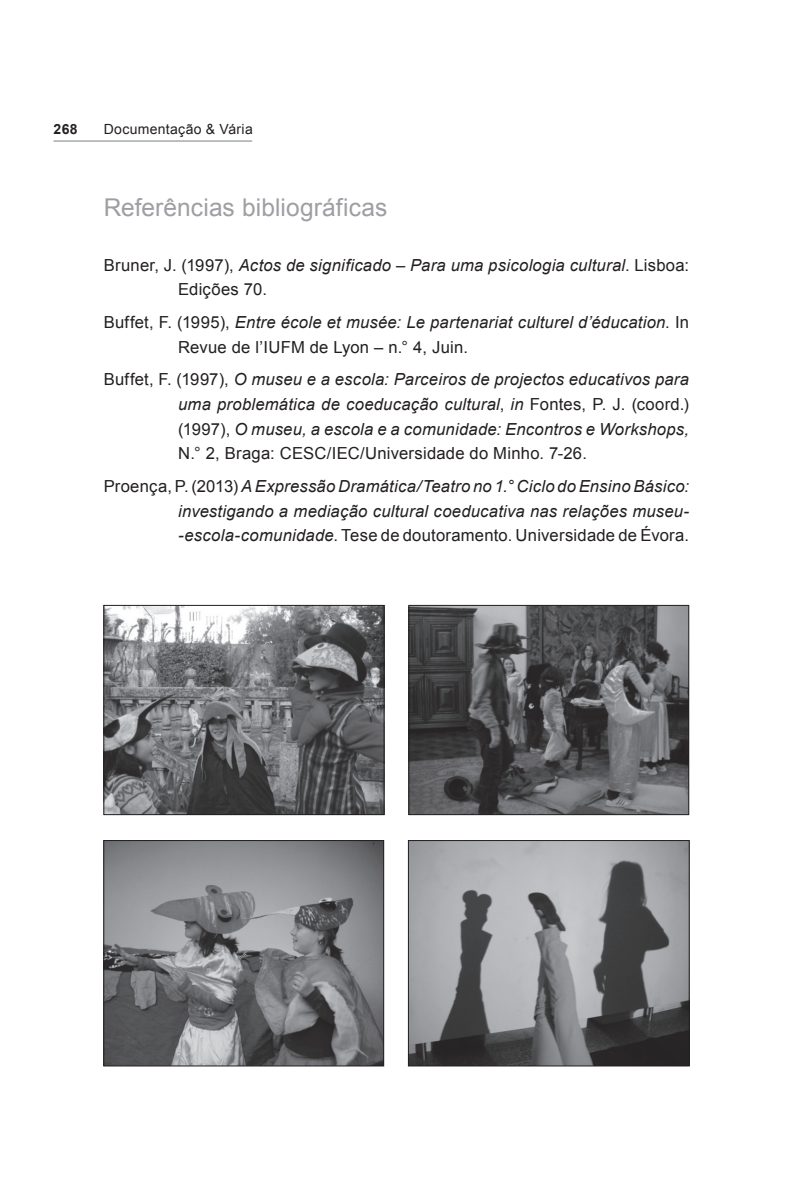
<style>
.page{position:relative;width:793px;height:1190px;background:#fff}
.page>*{position:absolute;margin:0;border:0;box-sizing:border-box;transform-origin:0 0}
.t1{font:24.5px "Arial";letter-spacing:.005em;color:#9d9fa2}
.t2{font:italic 16.62px/24.8px "Arial";letter-spacing:.015em;color:#231f20}
.t3{font:14px "Arial";letter-spacing:.02em;color:#231f20}
.t4{font:700 14px "Arial";color:#231f20}
.s1{font-style:normal}
</style>
<div class="page">
<hr style="left:54px;top:140px;width:198px;height:2px;background:#b4b5b8">
<img style="left:105px;top:607px;width:277px;height:206px">
<div style="left:103px;top:605px;width:281px;height:210px;border:1px solid #231f20"></div>
<img style="left:410px;top:607px;width:277px;height:206px">
<div style="left:408px;top:605px;width:281px;height:210px;border:1px solid #231f20"></div>
<img style="left:105px;top:842px;width:277px;height:222px">
<div style="left:103px;top:840px;width:281px;height:226px;border:1px solid #231f20"></div>
<img style="left:410px;top:842px;width:277px;height:222px">
<div style="left:408px;top:840px;width:281px;height:226px;border:1px solid #231f20"></div>
<p class="t4" style="left:54px;top:120px;width:26px">268</p>
<p class="t3" style="left:104px;top:120px;width:151px">Documentação &amp; Vária</p>
<p class="t1" style="left:104px;top:191px;width:285px">Referências bibliográficas</p>
<p class="t2" style="left:178px;top:252px;width:512px;text-indent:-74px"><span class="s1">Bruner, J. (1997),</span> Actos de significado – Para uma psicologia cultural<span class="s1">. Lisboa:<br>Edições 70.</span></p>
<p class="t2" style="left:178px;top:310px;width:512px;text-indent:-74px"><span class="s1">Buffet, F. (1995),</span> Entre école et musée: Le partenariat culturel d’éducation<span class="s1">. In<br>Revue de l’IUFM de Lyon – n.° 4, Juin.</span></p>
<p class="t2" style="left:178px;top:367px;width:512px;text-align:justify;text-indent:-74px"><span class="s1">Buffet, F. (1997),</span> O museu e a escola: Parceiros de projectos educativos para uma problemática de coeducação cultural<span class="s1">,</span> in <span class="s1">Fontes, P. J. (coord.) (1997),</span> O museu, a escola e a comunidade: Encontros e Workshops, <span class="s1">N.° 2, Braga: CESC/IEC/Universidade do Minho. 7-26.</span></p>
<p class="t2" style="left:178px;top:474px;width:512px;text-align:justify;text-indent:-74px"><span class="s1">Proença, P. (2013)</span> A Expressão Dramática/Teatro no 1.° Ciclo do Ensino Básico: investigando a mediação cultural coeducativa nas relações museu--escola-comunidade<span class="s1">. Tese de doutoramento. Universidade de Évora.</span></p>
</div>
